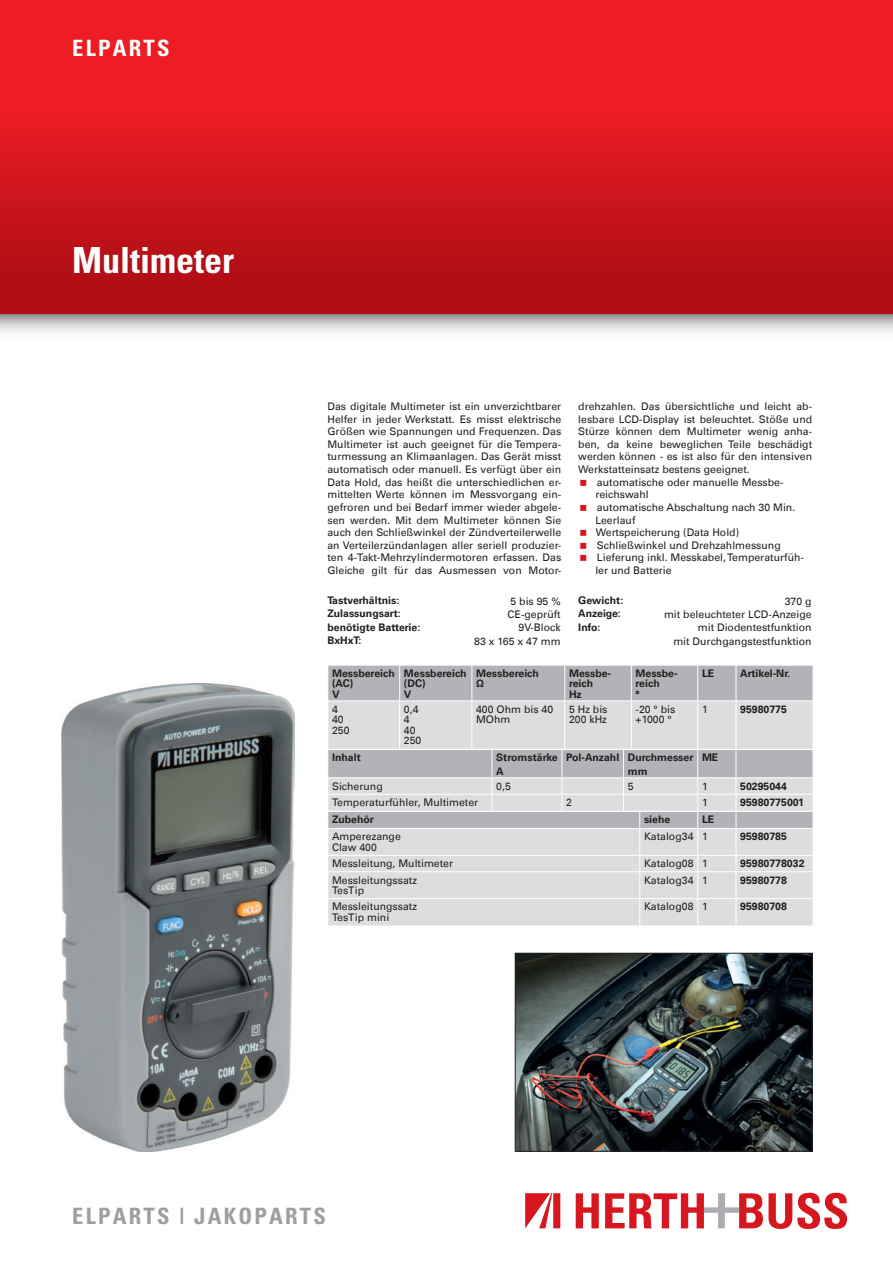
<style>
.page{position:relative;width:893px;height:1263px;background:#fff}
.page>*{position:absolute;margin:0;border:0;box-sizing:border-box;transform-origin:0 0}
.t1{font:700 condensed 36px "Univers";color:#fff}
.t2{font:700 condensed 22.5px "Univers";letter-spacing:.1em;color:#9d9fa2}
.t3{font:700 condensed 22.5px "Univers";letter-spacing:.1em;color:#fff}
.t4{font:10.5px/12.6px "Univers Com 55 Roman";color:#231f20}
.t5{font:700 10.5px/10.5px "Univers Com 65";color:#231f20}
</style>
<div class="page">
<img style="left:0;top:0;width:893px;height:333px">
<img style="left:62px;top:684px;width:232px;height:467px">
<svg style="left:576px;top:1193px;width:23px;height:35px"></svg>
<svg style="left:605px;top:1193px;width:242px;height:36px"></svg>
<svg style="left:525px;top:1193px;width:35px;height:35px"></svg>
<svg style="left:328px;top:665px;width:484px;height:260px"></svg>
<img style="left:517px;top:955px;width:293px;height:194px">
<div style="left:515px;top:953px;width:297px;height:198px;border:1px solid #231f20"></div>
<h2 class="t3" style="left:72px;top:34px;width:99px">ELPARTS</h2>
<h1 class="t1" style="left:72px;top:238px;width:163px">Multimeter</h1>
<p class="t4" style="left:327px;top:400px;width:235px;text-align:justify">Das digitale Multimeter ist ein unverzichtbarer Helfer in jeder Werkstatt. Es misst elektrische Größen wie Spannungen und Frequenzen. Das Multimeter ist auch geeignet für die Tempera&shy;turmessung an Klimaanlagen. Das Gerät misst automatisch oder manuell. Es verfügt über ein Data Hold, das heißt die unterschiedlichen er&shy;mittelten Werte können im Messvorgang ein&shy;gefroren und bei Bedarf immer wieder abgele&shy;sen werden. Mit dem Multimeter können Sie auch den Schließwinkel der Zündverteilerwelle an Verteilerzündanlagen aller seriell produzier&shy;ten 4-Takt-Mehrzylindermotoren erfassen. Das Gleiche gilt für das Ausmessen von Motor-</p>
<p class="t4" style="left:578px;top:400px;width:235px">drehzahlen. Das übersichtliche und leicht ab-</p>
<p class="t4" style="left:578px;top:413px;width:235px">lesbare LCD-Display ist beleuchtet. Stöße und</p>
<p class="t4" style="left:578px;top:425px;width:235px">Stürze können dem Multimeter wenig anha-</p>
<p class="t4" style="left:578px;top:438px;width:235px">ben, da keine beweglichen Teile beschädigt</p>
<p class="t4" style="left:578px;top:450px;width:235px">werden können - es ist also für den intensiven</p>
<p class="t4" style="left:578px;top:463px;width:173px">Werkstatteinsatz bestens geeignet.</p>
<p class="t4" style="left:597px;top:476px;width:188px">automatische oder manuelle Messbe-</p>
<p class="t4" style="left:595px;top:488px;width:55px">reichswahl</p>
<p class="t4" style="left:597px;top:501px;width:200px">automatische Abschaltung nach 30 Min.</p>
<p class="t4" style="left:595px;top:513px;width:42px">Leerlauf</p>
<p class="t4" style="left:596px;top:526px;width:145px">Wertspeicherung (Data Hold)</p>
<p class="t4" style="left:597px;top:539px;width:185px">Schließwinkel und Drehzahlmessung</p>
<p class="t4" style="left:597px;top:551px;width:209px">Lieferung inkl. Messkabel, Temperaturfüh-</p>
<p class="t4" style="left:595px;top:564px;width:78px">ler und Batterie</p>
<p class="t5" style="left:327px;top:595px;width:73px">Tastverhältnis:</p>
<p class="t4" style="left:511px;top:595px;width:52px">5 bis 95 %</p>
<p class="t5" style="left:327px;top:608px;width:75px">Zulassungsart:</p>
<p class="t4" style="left:508px;top:608px;width:55px">CE-geprüft</p>
<p class="t5" style="left:327px;top:622px;width:94px">benötigte Batterie:</p>
<p class="t4" style="left:519px;top:621px;width:44px">9V-Block</p>
<p class="t5" style="left:327px;top:635px;width:36px">BxHxT:</p>
<p class="t4" style="left:474px;top:634px;width:88px">83 x 165 x 47 mm</p>
<p class="t5" style="left:578px;top:595px;width:46px">Gewicht:</p>
<p class="t4" style="left:785px;top:595px;width:28px">370 g</p>
<p class="t5" style="left:578px;top:608px;width:44px">Anzeige:</p>
<p class="t4" style="left:664px;top:608px;width:149px">mit beleuchteter LCD-Anzeige</p>
<p class="t5" style="left:578px;top:622px;width:24px">Info:</p>
<p class="t4" style="left:673px;top:621px;width:140px;line-height:13.5px;text-align:right">mit Diodentestfunktion<br>mit Durchgangstestfunktion</p>
<p class="t5" style="left:332px;top:668px;width:64px">Messbereich (AC)<br>V</p>
<p class="t5" style="left:404px;top:668px;width:64px">Messbereich (DC)<br>V</p>
<p class="t5" style="left:476px;top:668px;width:64px">Messbereich<br>Ω</p>
<p class="t5" style="left:569px;top:668px;width:44px">Messbe&shy;reich<br>Hz</p>
<p class="t5" style="left:635px;top:668px;width:44px">Messbe&shy;reich<br>°</p>
<p class="t5" style="left:702px;top:668px;width:14px">LE</p>
<p class="t5" style="left:740px;top:668px;width:52px">Artikel-Nr.</p>
<p class="t4" style="left:332px;top:704px;width:19px;line-height:10.5px">4<br>40<br>250</p>
<p class="t4" style="left:404px;top:704px;width:19px;line-height:10.5px">0,4<br>4<br>40<br>250</p>
<p class="t4" style="left:476px;top:704px;width:79px;line-height:10.5px">400 Ohm bis 40<br>MOhm</p>
<p class="t4" style="left:569px;top:704px;width:40px;line-height:10.5px">5 Hz bis<br>200 kHz</p>
<p class="t4" style="left:635px;top:704px;width:41px;line-height:10.5px">-20 ° bis +1000 °</p>
<p class="t4" style="left:702px;top:703px;width:7px">1</p>
<p class="t5" style="left:740px;top:704px;width:48px">95980775</p>
<p class="t5" style="left:332px;top:752px;width:30px">Inhalt</p>
<p class="t5" style="left:496px;top:751px;width:63px;line-height:13.5px">Stromstärke<br>A</p>
<p class="t5" style="left:628px;top:751px;width:67px;line-height:13.5px;text-indent:-62px">Pol-Anzahl Durchmesser mm</p>
<p class="t5" style="left:702px;top:752px;width:18px">ME</p>
<p class="t4" style="left:332px;top:780px;width:52px">Sicherung</p>
<p class="t4" style="left:496px;top:780px;width:16px">0,5</p>
<p class="t4" style="left:628px;top:780px;width:7px">5</p>
<p class="t4" style="left:702px;top:780px;width:7px">1</p>
<p class="t5" style="left:740px;top:781px;width:48px">50295044</p>
<p class="t4" style="left:332px;top:796px;width:148px">Temperaturfühler, Multimeter</p>
<p class="t4" style="left:566px;top:796px;width:7px">2</p>
<p class="t4" style="left:702px;top:796px;width:7px">1</p>
<p class="t5" style="left:740px;top:797px;width:65px">95980775001</p>
<p class="t5" style="left:332px;top:814px;width:44px">Zubehör</p>
<p class="t5" style="left:644px;top:814px;width:28px">siehe</p>
<p class="t5" style="left:702px;top:814px;width:14px">LE</p>
<p class="t4" style="left:332px;top:831px;width:70px;line-height:10.5px">Amperezange<br>Claw 400</p>
<p class="t4" style="left:644px;top:830px;width:65px">Katalog34 1</p>
<p class="t5" style="left:740px;top:831px;width:48px">95980785</p>
<p class="t4" style="left:332px;top:857px;width:123px">Messleitung, Multimeter</p>
<p class="t4" style="left:644px;top:857px;width:65px">Katalog08 1</p>
<p class="t5" style="left:740px;top:858px;width:66px">95980778032</p>
<p class="t4" style="left:332px;top:875px;width:87px;line-height:10.5px">Messleitungssatz<br>TesTip</p>
<p class="t4" style="left:644px;top:873px;width:65px">Katalog34 1</p>
<p class="t5" style="left:740px;top:875px;width:48px">95980778</p>
<p class="t4" style="left:332px;top:901px;width:87px;line-height:10.5px">Messleitungssatz<br>TesTip mini</p>
<p class="t4" style="left:644px;top:900px;width:65px">Katalog08 1</p>
<p class="t5" style="left:740px;top:901px;width:48px">95980708</p>
<h2 class="t2" style="left:72px;top:1202px;width:255px">ELPARTS | JAKOPARTS</h2>
</div>
